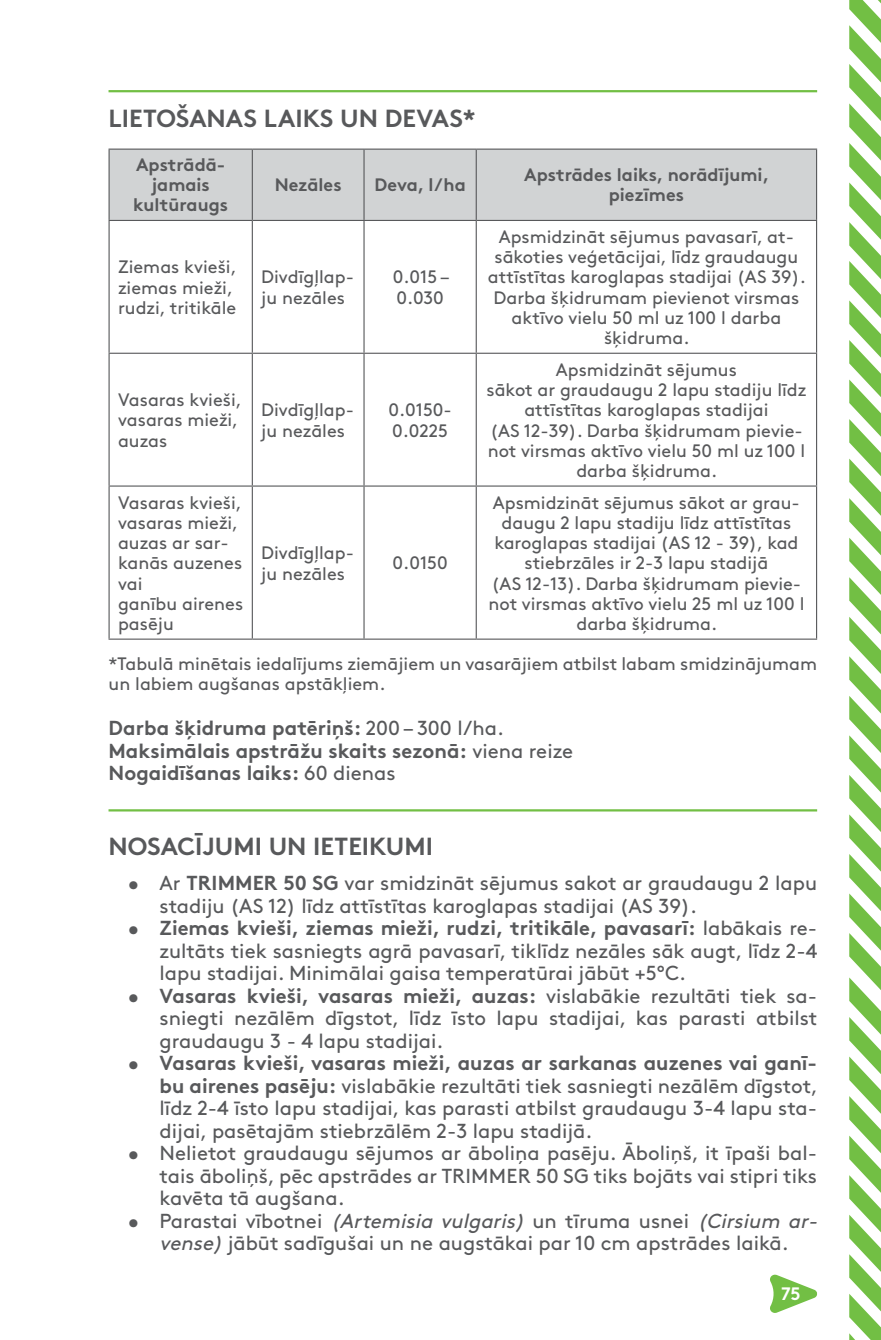
<style>
.page{position:relative;width:881px;height:1340px;background:#fff}
.page>*{position:absolute;margin:0;border:0;box-sizing:border-box;transform-origin:0 0}
.t1{font:700 24.75px "Brown";color:#58595b}
.t2{font:20.25px/22.5px "Brown Pro";color:#58595b}
.t3{font:700 20.25px/22.5px "Brown";color:#58595b}
.t4{font:18px/20.2px "Brown Pro";color:#58595b}
.t5{font:700 18px/20.2px "Brown";color:#58595b;text-align:center}
.t6{font:700 18px "Brown";color:#fff}
.s1{font-family:"Brown Pro";font-weight:400}
.s2{font-family:"Brown";font-weight:700}
.s3{font-style:italic}
</style>
<div class="page">
<hr style="left:108px;top:809px;width:708px;height:2px;background:#72bf44">
<div style="left:110px;top:150px;width:705px;height:70px;background:#d1d3d4"></div>
<hr style="left:108px;top:148px;width:144px;height:2px;background:#58595b">
<hr style="left:252px;top:148px;width:112px;height:2px;background:#58595b">
<hr style="left:364px;top:148px;width:112px;height:2px;background:#58595b">
<hr style="left:476px;top:148px;width:340px;height:2px;background:#58595b">
<hr style="left:108px;top:220px;width:144px;height:1px;background:#58595b">
<hr style="left:252px;top:220px;width:112px;height:1px;background:#58595b">
<hr style="left:364px;top:220px;width:112px;height:1px;background:#58595b">
<hr style="left:476px;top:220px;width:340px;height:1px;background:#58595b">
<hr style="left:108px;top:353px;width:144px;height:1px;background:#58595b">
<hr style="left:252px;top:353px;width:112px;height:1px;background:#58595b">
<hr style="left:364px;top:353px;width:112px;height:1px;background:#58595b">
<hr style="left:476px;top:353px;width:340px;height:1px;background:#58595b">
<hr style="left:108px;top:485px;width:144px;height:1px;background:#58595b">
<hr style="left:252px;top:485px;width:112px;height:1px;background:#58595b">
<hr style="left:364px;top:485px;width:112px;height:1px;background:#58595b">
<hr style="left:476px;top:485px;width:340px;height:1px;background:#58595b">
<hr style="left:108px;top:638px;width:144px;height:1px;background:#58595b">
<hr style="left:252px;top:638px;width:112px;height:1px;background:#58595b">
<hr style="left:364px;top:638px;width:112px;height:1px;background:#58595b">
<hr style="left:476px;top:638px;width:340px;height:1px;background:#58595b">
<hr style="left:108px;top:150px;width:2px;height:70px;background:#58595b">
<hr style="left:108px;top:221px;width:2px;height:132px;background:#58595b">
<hr style="left:108px;top:354px;width:2px;height:131px;background:#58595b">
<hr style="left:108px;top:486px;width:2px;height:152px;background:#58595b">
<hr style="left:252px;top:150px;width:1px;height:70px;background:#58595b">
<hr style="left:363px;top:150px;width:1px;height:70px;background:#58595b">
<hr style="left:475px;top:150px;width:1px;height:70px;background:#58595b">
<hr style="left:815px;top:150px;width:1px;height:70px;background:#58595b">
<hr style="left:252px;top:221px;width:1px;height:132px;background:#58595b">
<hr style="left:363px;top:221px;width:1px;height:132px;background:#58595b">
<hr style="left:475px;top:221px;width:1px;height:132px;background:#58595b">
<hr style="left:815px;top:221px;width:1px;height:132px;background:#58595b">
<hr style="left:252px;top:354px;width:1px;height:131px;background:#58595b">
<hr style="left:363px;top:354px;width:1px;height:131px;background:#58595b">
<hr style="left:475px;top:354px;width:1px;height:131px;background:#58595b">
<hr style="left:815px;top:354px;width:1px;height:131px;background:#58595b">
<hr style="left:252px;top:486px;width:1px;height:152px;background:#58595b">
<hr style="left:363px;top:486px;width:1px;height:152px;background:#58595b">
<hr style="left:475px;top:486px;width:1px;height:152px;background:#58595b">
<hr style="left:815px;top:486px;width:1px;height:152px;background:#58595b">
<hr style="left:108px;top:90px;width:708px;height:2px;background:#72bf44">
<svg style="left:770px;top:1274px;width:47px;height:39px"></svg>
<svg style="left:849px;top:0;width:31px;height:1339px"></svg>
<h1 class="t1" style="left:108px;top:98px;width:368px">LIETOŠANAS LAIKS UN DEVAS*</h1>
<p class="t5" style="left:133px;top:153px;width:96px">Apstrādā&shy;jamais kultūraugs</p>
<p class="t5" style="left:274px;top:173px;width:68px">Nezāles</p>
<p class="t5" style="left:374px;top:173px;width:93px">Deva, l/ha</p>
<p class="t5" style="left:524px;top:163px;width:246px">Apstrādes laiks, norādījumi, piezīmes</p>
<p class="t4" style="left:118px;top:255px;width:120px">Ziemas kvieši, ziemas mieži, rudzi, tritikāle</p>
<p class="t4" style="left:261px;top:265px;width:94px">Divdīgļlap&shy;ju nezāles</p>
<p class="t4" style="left:392px;top:265px;width:58px">0.015 –<br>0.030</p>
<p class="t4" style="left:118px;top:388px;width:125px">Vasaras kvieši, vasaras mieži, auzas</p>
<p class="t4" style="left:261px;top:398px;width:94px">Divdīgļlap&shy;ju nezāles</p>
<p class="t4" style="left:388px;top:398px;width:65px">0.0150-<br>0.0225</p>
<p class="t4" style="left:487px;top:225px;width:319px;text-align:center">Apsmidzināt sējumus pavasarī, at&shy;sākoties veģetācijai, līdz graudaugu attīstītas karoglapas stadijai (AS 39).<br>Darba šķidrumam pievienot virsmas aktīvo vielu 50 ml uz 100 l darba šķidruma.</p>
<p class="t4" style="left:486px;top:358px;width:321px;text-align:center">Apsmidzināt sējumus<br>sākot ar graudaugu 2 lapu stadiju līdz attīstītas karoglapas stadijai<br>(AS 12-39). Darba šķidrumam pievie&shy;not virsmas aktīvo vielu 50 ml uz 100 l darba šķidruma.</p>
<p class="t4" style="left:488px;top:491px;width:317px;text-align:center">Apsmidzināt sējumus sākot ar grau&shy;daugu 2 lapu stadiju līdz attīstītas karoglapas stadijai (AS 12 - 39), kad stiebrzāles ir 2-3 lapu stadijā<br>(AS 12-13). Darba šķidrumam pievie&shy;not virsmas aktīvo vielu 25 ml uz 100 l darba šķidruma.</p>
<p class="t4" style="left:108px;top:652px;width:709px">*Tabulā minētais iedalījums ziemājiem un vasarājiem atbilst labam smidzinājumam un labiem augšanas apstākļiem.</p>
<p class="t3" style="left:108px;top:715px;width:466px">Darba šķidruma patēriņš: <span class="s1">200 – 300 l/ha.<br></span>Maksimālais apstrāžu skaits sezonā: <span class="s1">viena reize<br></span>Nogaidīšanas laiks: <span class="s1">60 dienas</span></p>
<p class="t4" style="left:118px;top:491px;width:127px">Vasaras kvieši, vasaras mieži, auzas ar sar&shy;kanās auzenes vai<br>ganību airenes pasēju</p>
<p class="t4" style="left:261px;top:541px;width:94px">Divdīgļlap&shy;ju nezāles</p>
<p class="t4" style="left:392px;top:551px;width:56px">0.0150</p>
<h1 class="t1" style="left:108px;top:826px;width:326px">NOSACĪJUMI UN IETEIKUMI</h1>
<p class="t2" style="left:159px;top:870px;width:658px;text-indent:-32px">• Ar <span class="s2">TRIMMER 50 SG</span> var smidzināt sējumus sakot ar graudaugu 2 lapu stadiju (AS 12) līdz attīstītas karoglapas stadijai (AS 39).</p>
<p class="t3" style="left:128px;top:914px;width:690px"><span class="s1">•</span> Ziemas kvieši, ziemas mieži, rudzi, tritikāle, pavasarī: <span class="s1">labākais re-</span></p>
<p class="t2" style="left:159px;top:937px;width:658px">zultāts tiek sasniegts agrā pavasarī, tiklīdz nezāles sāk augt, līdz 2-4 lapu stadijai. Minimālai gaisa temperatūrai jābūt +5°C.</p>
<p class="t3" style="left:128px;top:982px;width:690px"><span class="s1">•</span> Vasaras kvieši, vasaras mieži, auzas: <span class="s1">vislabākie rezultāti tiek sa-</span></p>
<p class="t2" style="left:159px;top:1005px;width:659px">sniegti nezālēm dīgstot, līdz īsto lapu stadijai, kas parasti atbilst graudaugu 3 - 4 lapu stadijai.</p>
<p class="t3" style="left:128px;top:1049px;width:690px"><span class="s1">•</span> Vasaras kvieši, vasaras mieži, auzas ar sarkanas auzenes vai ganī-</p>
<p class="t2" style="left:159px;top:1072px;width:659px;text-align:justify"><span class="s2">bu airenes pasēju:</span> vislabākie rezultāti tiek sasniegti nezālēm dīgstot, līdz 2-4 īsto lapu stadijai, kas parasti atbilst graudaugu 3-4 lapu sta&shy;dijai, pasētajām stiebrzālēm 2-3 lapu stadijā.</p>
<p class="t2" style="left:159px;top:1140px;width:658px;text-align:justify;text-indent:-32px">• Nelietot graudaugu sējumos ar āboliņa pasēju. Āboliņš, it īpaši bal&shy;tais āboliņš, pēc apstrādes ar TRIMMER 50 SG tiks bojāts vai stipri tiks kavēta tā augšana.</p>
<p class="t2" style="left:128px;top:1207px;width:696px;text-align:center">• Pa ra sta i vīb ot n e i <span class="s3">(Artemisia vulgaris)</span> u n tīr u m a u s n e i <span class="s3">(Cirsium ar&shy;vense)</span>jābūt sadīgušai un ne augstākai par 10 cm apstrādes laikā.</p>
<p class="t6" style="left:780px;top:1279px;width:21px">75</p>
</div>
